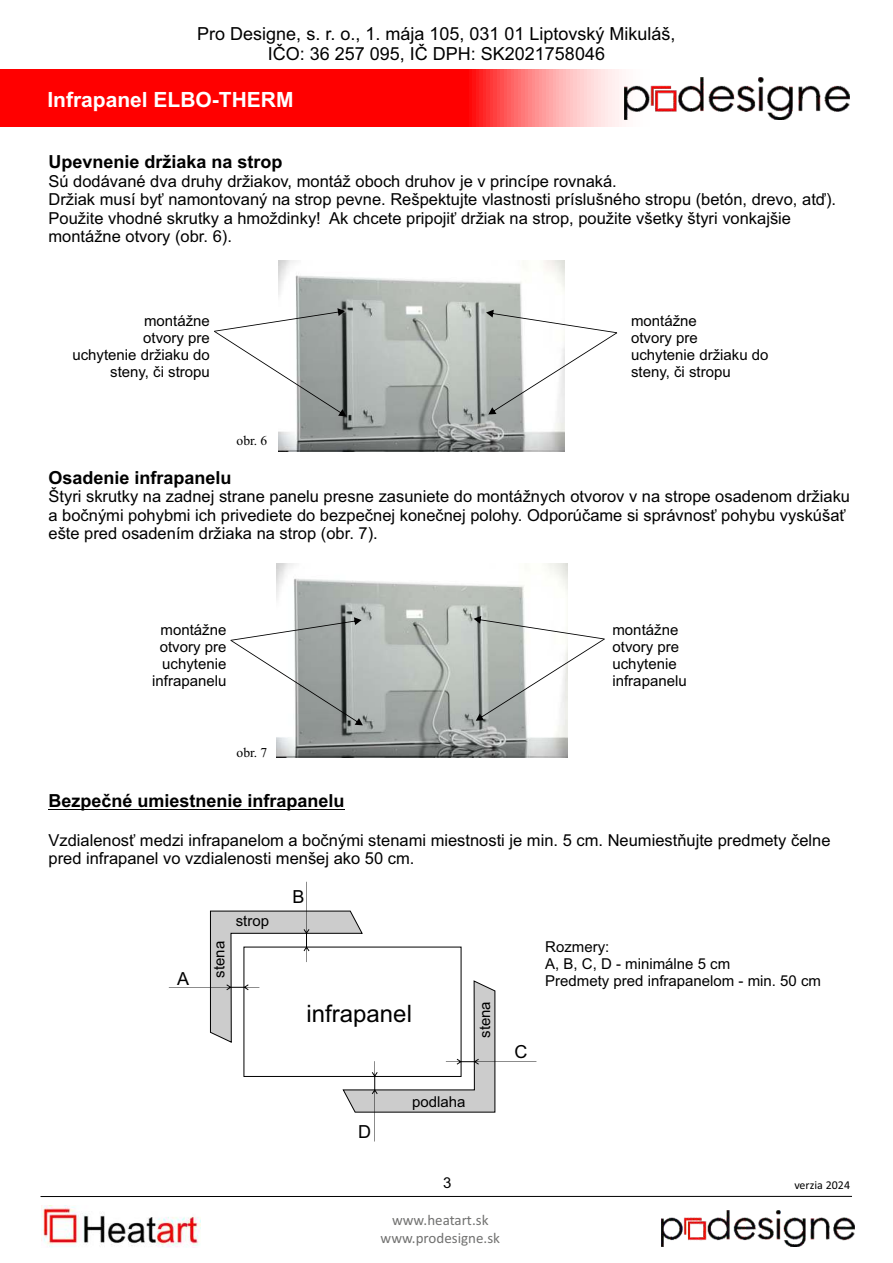
<style>
.page{position:relative;width:893px;height:1263px;background:#fff}
.page>*{position:absolute;margin:0;border:0;box-sizing:border-box;transform-origin:0 0}
.t1{font:24px "Arial";color:#000}
.t2{font:700 21px "Arial";color:#fff}
.t3{font:18px/20.1px "Arial";color:#000;text-align:center}
.t4{font:700 18px "Arial";color:#000}
.t5{font:16.5px/18.5px "Arial";color:#000}
.t6{font:15px/16.8px "Arial";color:#000}
.t7{font:15px/18.3px "Calibri";color:#727271;text-align:center}
.t8{font:13.5px "Times New Roman";color:#000}
.t9{font:12px "Calibri";color:#000}
</style>
<div class="page">
<img style="left:278px;top:261px;width:287px;height:191px">
<svg style="left:214px;top:308px;width:132px;height:108px"></svg>
<svg style="left:486px;top:310px;width:131px;height:104px"></svg>
<img style="left:276px;top:564px;width:291px;height:193px">
<svg style="left:230px;top:617px;width:133px;height:108px"></svg>
<svg style="left:474px;top:616px;width:131px;height:105px"></svg>
<hr style="left:48px;top:809px;width:297px;height:1px;background:#000">
<svg style="left:169px;top:882px;width:367px;height:259px"></svg>
<img style="left:42px;top:1206px;width:158px;height:41px">
<hr style="left:41px;top:1196px;width:811px;height:1px;background:#000">
<img style="left:661px;top:1211px;width:193px;height:36px">
<svg style="left:0;top:70px;width:850px;height:57px;background:#fe3838"></svg>
<img style="left:624px;top:77px;width:225px;height:42px">
<p class="t3" style="left:197px;top:25px;width:480px">Pro Designe, s. r. o., 1. mája 105, 031 01 Liptovský Mikuláš,<br>IČO: 36 257 095, IČ DPH: SK2021758046</p>
<p class="t2" style="left:47px;top:92px;width:248px">Infrapanel ELBO-THERM</p>
<p class="t4" style="left:48px;top:155px;width:236px">Upevnenie držiaka na strop</p>
<p class="t5" style="left:48px;top:173px;width:789px">Sú dodávané dva druhy držiakov, montáž oboch druhov je v princípe rovnaká.<br>Držiak musí byť namontovaný na strop pevne. Rešpektujte vlastnosti príslušného stropu (betón, drevo, atď).<br>Použite vhodné skrutky a hmoždinky! Ak chcete pripojiť držiak na strop, použite všetky štyri vonkajšie montážne otvory (obr. 6).</p>
<p class="t6" style="left:72px;top:314px;width:139px;text-align:right">montážne<br>otvory pre<br>uchytenie držiaku do steny, či stropu</p>
<p class="t6" style="left:631px;top:314px;width:139px">montážne<br>otvory pre<br>uchytenie držiaku do steny, či stropu</p>
<p class="t8" style="left:237px;top:435px;width:32px">obr. 6</p>
<p class="t4" style="left:48px;top:471px;width:185px">Osadenie infrapanelu</p>
<p class="t5" style="left:48px;top:489px;width:803px">Štyri skrutky na zadnej strane panelu presne zasuniete do montážnych otvorov v na strope osadenom držiaku a bočnými pohybmi ich privediete do bezpečnej konečnej polohy. Odporúčame si správnosť pohybu vyskúšať ešte pred osadením držiaka na strop (obr. 7).</p>
<p class="t6" style="left:152px;top:623px;width:76px;text-align:right">montážne otvory pre uchytenie infrapanelu</p>
<p class="t6" style="left:612px;top:623px;width:76px">montážne otvory pre uchytenie infrapanelu</p>
<p class="t8" style="left:237px;top:747px;width:32px">obr. 7</p>
<p class="t4" style="left:48px;top:794px;width:298px">Bezpečné umiestnenie infrapanelu</p>
<p class="t5" style="left:48px;top:832px;width:783px">Vzdialenosť medzi infrapanelom a bočnými stenami miestnosti je min. 5 cm. Neumiestňujte predmety čelne pred infrapanel vo vzdialenosti menšej ako 50 cm.</p>
<p class="t3" style="left:177px;top:970px;width:14px">A</p>
<p class="t6" style="left:212px;top:977px;width:38px;rotate:-90deg">stena</p>
<p class="t6" style="left:236px;top:914px;width:35px">strop</p>
<p class="t3" style="left:292px;top:888px;width:14px">B</p>
<h1 class="t1" style="left:307px;top:1004px;width:107px">infrapanel</h1>
<p class="t6" style="left:478px;top:1038px;width:38px;rotate:-90deg">stena</p>
<p class="t3" style="left:358px;top:1123px;width:14px">D</p>
<p class="t6" style="left:412px;top:1094px;width:55px">podlaha</p>
<p class="t6" style="left:545px;top:940px;width:277px">Rozmery:<br>A, B, C, D - minimálne 5 cm<br>Predmety pred infrapanelom - min. 50 cm</p>
<p class="t3" style="left:514px;top:1044px;width:14px">C</p>
<p class="t6" style="left:443px;top:1176px;width:10px">3</p>
<p class="t9" style="left:794px;top:1180px;width:57px">verzia 2024</p>
<p class="t7" style="left:381px;top:1212px;width:121px">www.heatart.sk www.prodesigne.sk</p>
</div>
